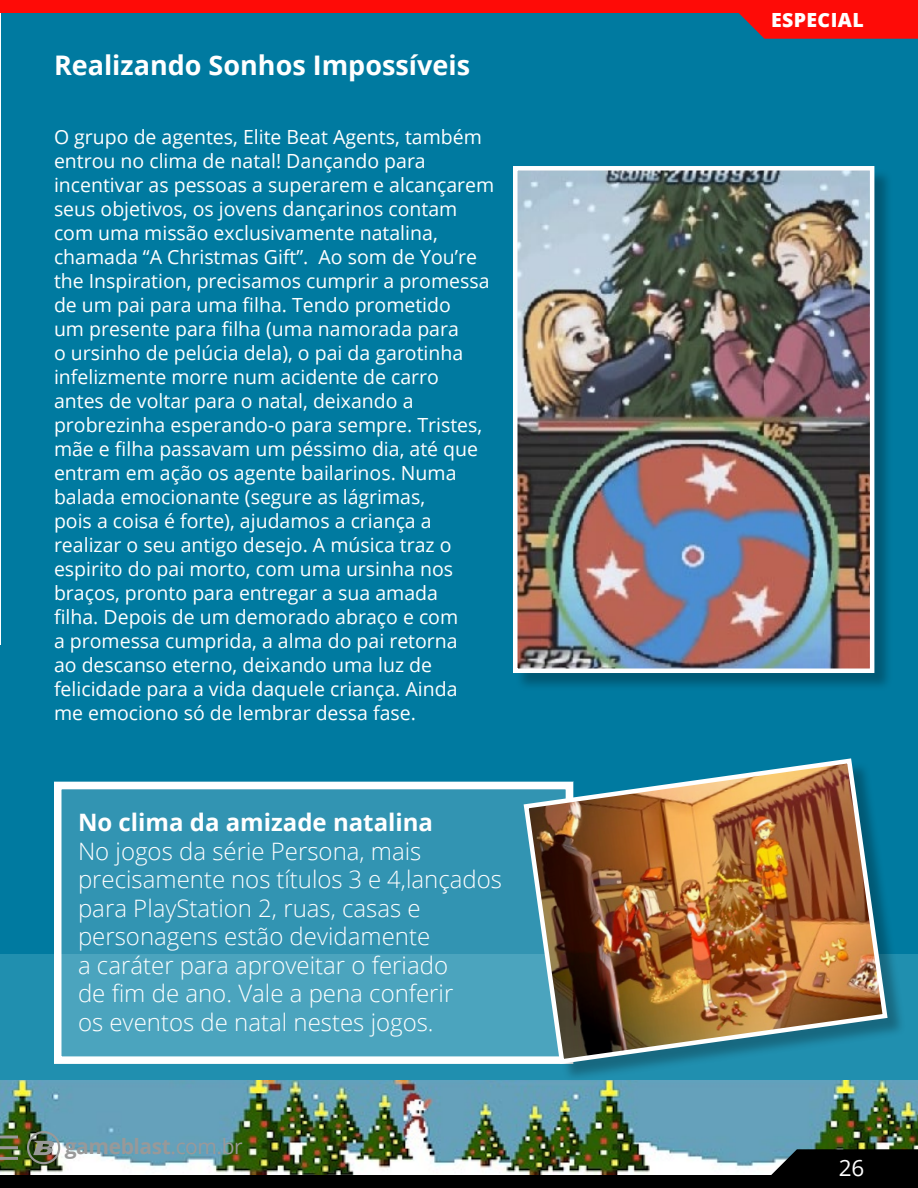
<style>
.page{position:relative;width:918px;height:1188px;background:#fff}
.page>*{position:absolute;margin:0;border:0;box-sizing:border-box;transform-origin:0 0}
.t1{font:700 27px "Open Sans";color:#fff}
.t2{font:300 24px/28.5px "Open Sans";color:#fff}
.t3{font:700 24px "Open Sans";color:#fff}
.t4{font:22.5px "Open Sans";color:#fff}
.t5{font:700 21px "Open Sans";letter-spacing:-.02em;color:#999}
.t6{font:19.5px/24px "Open Sans";color:#fff}
.t7{font:800 19.5px "Open Sans";letter-spacing:.02em;color:#fff}
.s1{font-weight:400}
</style>
<div class="page">
<img style="left:0;top:1080px;width:918px;height:95px">
<div style="left:1px;top:0;width:917px;height:904px;background:#007aa0"></div>
<div style="left:0;top:954px;width:918px;height:126px;background:#208faf"></div>
<div style="left:0;top:645px;width:918px;height:309px;background:#007aa0"></div>
<div style="left:515px;top:168px;width:379px;height:524px;background:#000;opacity:.27"></div>
<img style="left:518px;top:171px;width:351px;height:497px">
<div style="left:513px;top:166px;width:361px;height:507px;border:4px solid #fff"></div>
<svg style="left:54px;top:782px;width:467px;height:282px;background:#48a0bb"></svg>
<div style="left:526px;top:761px;width:380px;height:321px;background:#000;opacity:.27"></div>
<img style="left:521px;top:758px;width:369px;height:308px">
<div style="left:0;top:1175px;width:918px;height:13px;background:#000"></div>
<svg style="left:758px;top:1149px;width:160px;height:26px;background:#1b2123"></svg>
<svg style="left:0;top:1136px;width:18px;height:2px"></svg>
<hr style="left:0;top:1146px;width:18px;height:3px;background:#999">
<hr style="left:0;top:1157px;width:18px;height:3px;background:#999">
<svg style="left:27px;top:1131px;width:33px;height:33px"></svg>
<svg style="left:739px;top:13px;width:179px;height:26px;background:#e91313"></svg>
<div style="left:0;top:0;width:918px;height:13px;background:#fe0b07"></div>
<h1 class="t1" style="left:54px;top:46px;width:418px">Realizando Sonhos Impossíveis</h1>
<p class="t6" style="left:54px;top:124px;width:442px">O grupo de agentes, Elite Beat Agents, também entrou no clima de natal! Dançando para incentivar as pessoas a superarem e alcançarem seus objetivos, os jovens dançarinos contam com uma missão exclusivamente natalina, chamada “A Christmas Gift”. Ao som de You’re the Inspiration, precisamos cumprir a promessa de um pai para uma filha. Tendo prometido<br>um presente para filha (uma namorada para<br>o ursinho de pelúcia dela), o pai da garotinha infelizmente morre num acidente de carro<br>antes de voltar para o natal, deixando a probrezinha esperando-o para sempre. Tristes, mãe e filha passavam um péssimo dia, até que entram em ação os agente bailarinos. Numa balada emocionante (segure as lágrimas,<br>pois a coisa é forte), ajudamos a criança a realizar o seu antigo desejo. A música traz o espirito do pai morto, com uma ursinha nos braços, pronto para entregar a sua amada<br>filha. Depois de um demorado abraço e com<br>a promessa cumprida, a alma do pai retorna<br>ao descanso eterno, deixando uma luz de felicidade para a vida daquele criança. Ainda<br>me emociono só de lembrar dessa fase.</p>
<p class="t3" style="left:78px;top:806px;width:357px">No clima da amizade natalina</p>
<p class="t2" style="left:78px;top:836px;width:426px">No jogos da série Persona, mais precisamente nos títulos 3 e 4,lançados para PlayStation 2, ruas, casas e personagens estão devidamente<br>a caráter para aproveitar o feriado<br>de fim de ano. Vale a pena conferir<br>os eventos de natal nestes jogos.</p>
<p class="t5" style="left:65px;top:1132px;width:180px">gameblast<span class="s1">.com.br</span></p>
<p class="t7" style="left:771px;top:6px;width:94px">ESPECIAL</p>
<p class="t4" style="left:839px;top:1153px;width:27px">26</p>
</div>
